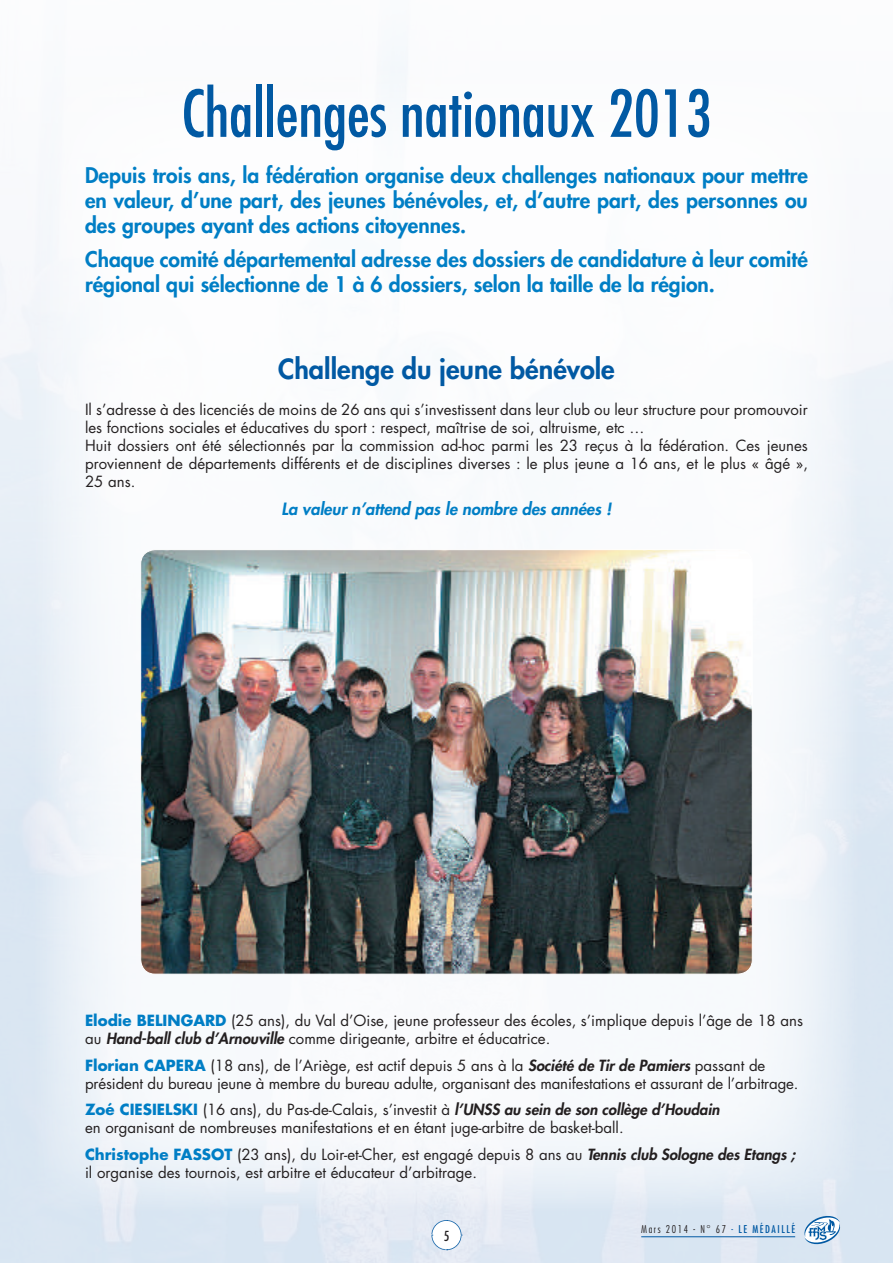
<style>
.page{position:relative;width:893px;height:1263px;background:#fff}
.page>*{position:absolute;margin:0;border:0;box-sizing:border-box;transform-origin:0 0}
.t1{font:condensed 63px "Futura";color:#0159a3}
.t2{font:800 27px "Futura";color:#0159a3}
.t3{font:800 21px/25.2px "Futura";color:#007ec5;text-align:justify}
.t4{font:italic 800 16.5px "Futura";color:#007ec5}
.t5{font:15px/18px "Futura";color:#231f20}
.t6{font:condensed 13.5px "Futura";color:#231f20}
.t7{font:300 condensed 10.5px "Futura";letter-spacing:.15em;color:#231f20}
.s1{font-weight:700;color:#007ec5}
.s2{font-weight:800;font-style:italic}
.s3{color:#0159a3}
.s4{font-weight:400;color:#0159a3}
</style>
<div class="page">
<svg style="left:802px;top:1214px;width:40px;height:32px"></svg>
<hr style="left:641px;top:1236px;width:154px;height:1px;background:#0159a3">
<svg style="left:431px;top:1220px;width:31px;height:30px"></svg>
<img style="left:142px;top:551px;width:609px;height:421px">
<h1 class="t1" style="left:181px;top:74px;width:532px">Challenges nationaux 2013</h1>
<h3 class="t3" style="left:85px;top:162px;width:724px">Depuis trois ans, la fédération organise deux challenges nationaux pour mettre en valeur, d’une part, des jeunes bénévoles, et, d’autre part, des personnes ou des groupes ayant des actions citoyennes.</h3>
<h3 class="t3" style="left:85px;top:246px;width:724px">Chaque comité départemental adresse des dossiers de candidature à leur comité régional qui sélectionne de 1 à 6 dossiers, selon la taille de la région.</h3>
<h2 class="t2" style="left:278px;top:351px;width:338px">Challenge du jeune bénévole</h2>
<p class="t5" style="left:85px;top:400px;width:724px">Il s’adresse à des licenciés de moins de 26 ans qui s’investissent dans leur club ou leur structure pour promouvoir les fonctions sociales et éducatives du sport : respect, maîtrise de soi, altruisme, etc …<br>Huit dossiers ont été sélectionnés par la commission ad-hoc parmi les 23 reçus à la fédération. Ces jeunes proviennent de départements différents et de disciplines diverses : le plus jeune a 16 ans, et le plus « âgé », 25 ans.</p>
<p class="t4" style="left:282px;top:498px;width:331px">La valeur n’attend pas le nombre des années !</p>
<p class="t5" style="left:85px;top:1012px;width:719px"><span class="s1">Elodie BELINGARD</span> (25 ans), du Val d’Oise, jeune professeur des écoles, s’implique depuis l’âge de 18 ans au <span class="s2">Hand-ball club d’Arnouville</span> comme dirigeante, arbitre et éducatrice.</p>
<p class="t5" style="left:85px;top:1056px;width:715px"><span class="s1">Florian CAPERA</span> (18 ans), de l’Ariège, est actif depuis 5 ans à la <span class="s2">Société de Tir de Pamiers</span> passant de président du bureau jeune à membre du bureau adulte, organisant des manifestations et assurant de l’arbitrage.</p>
<p class="t5" style="left:85px;top:1101px;width:636px"><span class="s1">Zoé CIESIELSKI</span> (16 ans), du Pas-de-Calais, s’investit à <span class="s2">l’UNSS au sein de son collège d’Houdain </span>en organisant de nombreuses manifestations et en étant juge-arbitre de basket-ball.</p>
<p class="t5" style="left:85px;top:1145px;width:712px"><span class="s1">Christophe FASSOT</span> (23 ans), du Loir-et-Cher, est engagé depuis 8 ans au <span class="s2">Tennis club Sologne des Etangs ; </span>il organise des tournois, est arbitre et éducateur d’arbitrage.</p>
<p class="t6" style="left:444px;top:1227px;width:7px">5</p>
<p class="t7" style="left:641px;top:1223px;width:155px">Mars 2014 - N° 67 <span class="s3">-</span> <span class="s4">LE MÉDAILLÉ</span></p>
</div>
